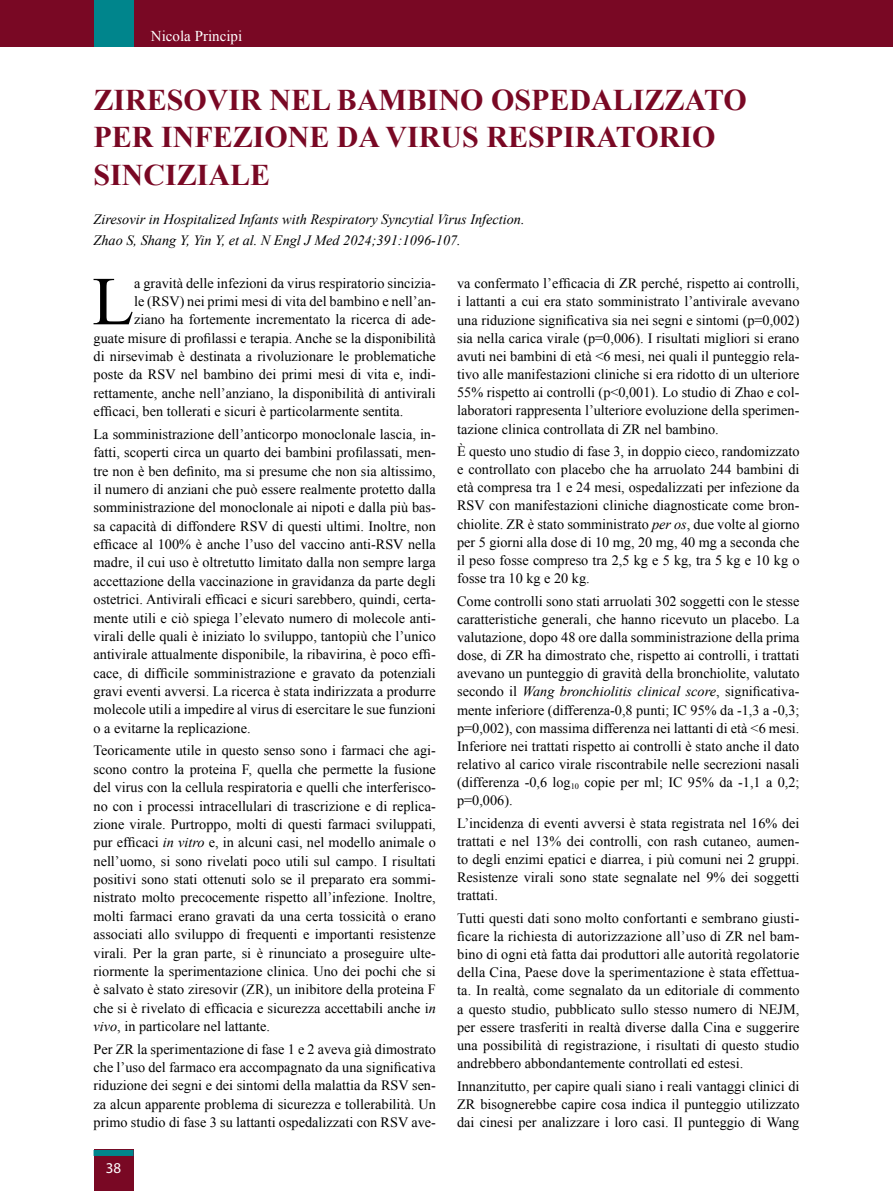
<style>
.page{position:relative;width:893px;height:1191px;background:#fff}
.page>*{position:absolute;margin:0;border:0;box-sizing:border-box;transform-origin:0 0}
.t1{font:68.55px "Times New Roman";color:#000}
.t2{font:700 30px/37.7px "Times New Roman";color:#790824}
.t3{font:15px "Times New Roman";color:#fff}
.t4{font:15px "Myriad Pro";color:#fff}
.t5{font:14.25px/18.1px "Times New Roman";color:#000;text-align:justify}
.t6{font:italic 14.25px/20.9px "Times New Roman";color:#000}
.s1{font-style:italic}
</style>
<div class="page">
<div style="left:0;top:0;width:893px;height:47px;background:#790824"></div>
<div style="left:94px;top:0;width:40px;height:47px;background:#00858c"></div>
<div style="left:94px;top:1150px;width:40px;height:41px;background:#790824"></div>
<div style="left:94px;top:1150px;width:40px;height:6px;background:#00858c"></div>
<p class="t3" style="left:151px;top:27px;width:93px">Nicola Principi</p>
<h2 class="t2" style="left:94px;top:80px;width:655px">ZIRESOVIR NEL BAMBINO OSPEDALIZZATO<br>PER INFEZIONE DA VIRUS RESPIRATORIO<br>SINCIZIALE</h2>
<p class="t6" style="left:94px;top:208px;width:433px">Ziresovir in Hospitalized Infants with Respiratory Syncytial Virus Infection.<br>Zhao S, Shang Y, Yin Y, et al. N Engl J Med 2024;391:1096-107.</p>
<h1 class="t1" style="left:92px;top:262px;width:43px">L</h1>
<p class="t5" style="left:134px;top:274px;width:303px">a gravità delle infezioni da virus respiratorio sincizia-</p>
<p class="t5" style="left:457px;top:274px;width:344px">va confermato l’efficacia di ZR perché, rispetto ai controlli, i lattanti a cui era stato somministrato l’antivirale avevano una riduzione significativa sia nei segni e sintomi (p=0,002) sia nella carica virale (p=0,006). I risultati migliori si erano avuti nei bambini di età &lt;6 mesi, nei quali il punteggio rela&shy;tivo alle manifestazioni cliniche si era ridotto di un ulteriore 55% rispetto ai controlli (p&lt;0,001). Lo studio di Zhao e col&shy;laboratori rappresenta l’ulteriore evoluzione della sperimen&shy;tazione clinica controllata di ZR nel bambino.</p>
<p class="t5" style="left:457px;top:442px;width:344px">È questo uno studio di fase 3, in doppio cieco, randomizzato e controllato con placebo che ha arruolato 244 bambini di età compresa tra 1 e 24 mesi, ospedalizzati per infezione da RSV con manifestazioni cliniche diagnosticate come bron&shy;chiolite. ZR è stato somministrato <span class="s1">per os</span>, due volte al giorno per 5 giorni alla dose di 10 mg, 20 mg, 40 mg a seconda che il peso fosse compreso tra 2,5 kg e 5 kg, tra 5 kg e 10 kg o fosse tra 10 kg e 20 kg.</p>
<p class="t5" style="left:457px;top:591px;width:344px">Come controlli sono stati arruolati 302 soggetti con le stesse caratteristiche generali, che hanno ricevuto un placebo. La valutazione, dopo 48 ore dalla somministrazione della prima dose, di ZR ha dimostrato che, rispetto ai controlli, i trattati avevano un punteggio di gravità della bronchiolite, valutato secondo il <span class="s1">Wang bronchiolitis clinical score</span>, significativa&shy;mente inferiore (differenza-0,8 punti; IC 95% da -1,3 a -0,3; p=0,002), con massima differenza nei lattanti di età &lt;6 mesi.<br>Inferiore nei trattati rispetto ai controlli è stato anche il dato relativo al carico virale riscontrabile nelle secrezioni nasali (differenza -0,6 log<sub>10</sub> copie per ml; IC 95% da -1,1 a 0,2; p=0,006).</p>
<p class="t5" style="left:457px;top:813px;width:344px">L’incidenza di eventi avversi è stata registrata nel 16% dei trattati e nel 13% dei controlli, con rash cutaneo, aumen&shy;to degli enzimi epatici e diarrea, i più comuni nei 2 gruppi.<br>Resistenze virali sono state segnalate nel 9% dei soggetti trattati.</p>
<p class="t5" style="left:457px;top:908px;width:344px">Tutti questi dati sono molto confortanti e sembrano giusti&shy;ficare la richiesta di autorizzazione all’uso di ZR nel bam&shy;bino di ogni età fatta dai produttori alle autorità regolatorie della Cina, Paese dove la sperimentazione è stata effettua&shy;ta. In realtà, come segnalato da un editoriale di commento a questo studio, pubblicato sullo stesso numero di NEJM, per essere trasferiti in realtà diverse dalla Cina e suggerire una possibilità di registrazione, i risultati di questo studio andrebbero abbondantemente controllati ed estesi.</p>
<p class="t5" style="left:457px;top:1076px;width:344px">Innanzitutto, per capire quali siano i reali vantaggi clinici di ZR bisognerebbe capire cosa indica il punteggio utilizzato dai cinesi per analizzare i loro casi. Il punteggio di Wang</p>
<p class="t5" style="left:134px;top:292px;width:303px">le (RSV) nei primi mesi di vita del bambino e nell’an-</p>
<p class="t5" style="left:134px;top:310px;width:303px">ziano ha fortemente incrementato la ricerca di ade-</p>
<p class="t5" style="left:94px;top:329px;width:344px">guate misure di profilassi e terapia. Anche se la disponibilità</p>
<p class="t5" style="left:94px;top:347px;width:344px">di nirsevimab è destinata a rivoluzionare le problematiche</p>
<p class="t5" style="left:94px;top:365px;width:344px">poste da RSV nel bambino dei primi mesi di vita e, indi-</p>
<p class="t5" style="left:94px;top:384px;width:344px">rettamente, anche nell’anziano, la disponibilità di antivirali</p>
<p class="t5" style="left:94px;top:402px;width:311px">efficaci, ben tollerati e sicuri è particolarmente sentita.</p>
<p class="t5" style="left:94px;top:425px;width:344px">La somministrazione dell’anticorpo monoclonale lascia, in&shy;fatti, scoperti circa un quarto dei bambini profilassati, men&shy;tre non è ben definito, ma si presume che non sia altissimo, il numero di anziani che può essere realmente protetto dalla somministrazione del monoclonale ai nipoti e dalla più bas&shy;sa capacità di diffondere RSV di questi ultimi. Inoltre, non efficace al 100% è anche l’uso del vaccino anti-RSV nella madre, il cui uso è oltretutto limitato dalla non sempre larga accettazione della vaccinazione in gravidanza da parte degli ostetrici. Antivirali efficaci e sicuri sarebbero, quindi, certa&shy;mente utili e ciò spiega l’elevato numero di molecole anti&shy;virali delle quali è iniziato lo sviluppo, tantopiù che l’unico antivirale attualmente disponibile, la ribavirina, è poco effi&shy;cace, di difficile somministrazione e gravato da potenziali gravi eventi avversi. La ricerca è stata indirizzata a produrre molecole utili a impedire al virus di esercitare le sue funzioni o a evitarne la replicazione.</p>
<p class="t5" style="left:94px;top:741px;width:344px">Teoricamente utile in questo senso sono i farmaci che agi&shy;scono contro la proteina F, quella che permette la fusione del virus con la cellula respiratoria e quelli che interferisco&shy;no con i processi intracellulari di trascrizione e di replica&shy;zione virale. Purtroppo, molti di questi farmaci sviluppati, pur efficaci <span class="s1">in vitro</span> e, in alcuni casi, nel modello animale o nell’uomo, si sono rivelati poco utili sul campo. I risultati positivi sono stati ottenuti solo se il preparato era sommi&shy;nistrato molto precocemente rispetto all’infezione. Inoltre, molti farmaci erano gravati da una certa tossicità o erano associati allo sviluppo di frequenti e importanti resistenze virali. Per la gran parte, si è rinunciato a proseguire ulte&shy;riormente la sperimentazione clinica. Uno dei pochi che si è salvato è stato ziresovir (ZR), un inibitore della proteina F che si è rivelato di efficacia e sicurezza accettabili anche i<span class="s1">n vivo</span>, in particolare nel lattante.</p>
<p class="t5" style="left:94px;top:1039px;width:344px">Per ZR la sperimentazione di fase 1 e 2 aveva già dimostrato che l’uso del farmaco era accompagnato da una significativa riduzione dei segni e dei sintomi della malattia da RSV sen&shy;za alcun apparente problema di sicurezza e tollerabilità. Un primo studio di fase 3 su lattanti ospedalizzati con RSV ave-</p>
<p class="t4" style="left:106px;top:1158px;width:17px">38</p>
</div>
